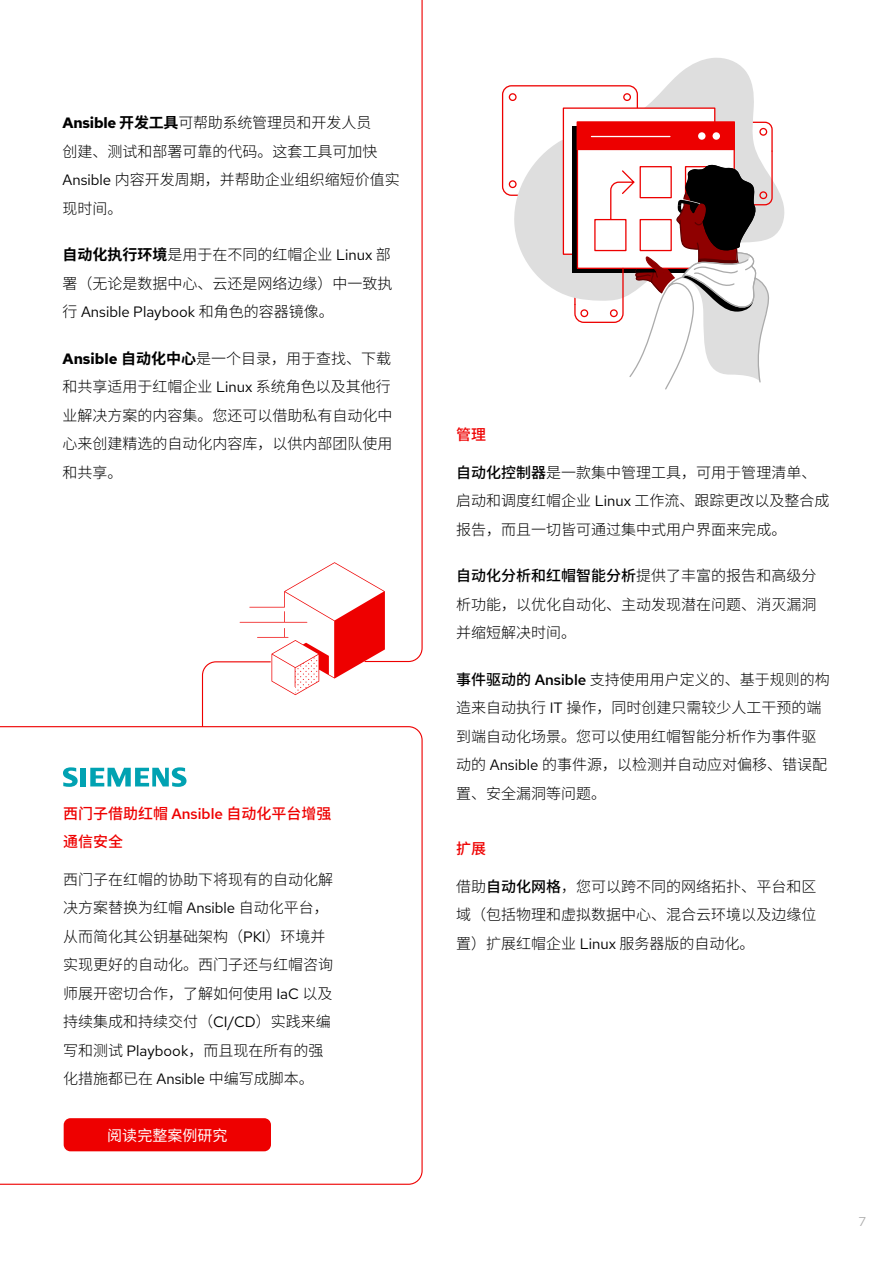
<style>
.page{position:relative;width:893px;height:1263px;background:#fff}
.page>*{position:absolute;margin:0;border:0;box-sizing:border-box;transform-origin:0 0}
.t1{font:300 15px/28.5px "Noto Sans SC";color:#000}
.t2{font:500 15px/28.5px "Noto Sans SC";color:#e00}
.t3{font:15px "Red Hat Text";color:#000}
.t4{font:15px "Noto Sans SC";color:#fff}
.t5{font:12.75px "Red Hat Text";color:#aaa}
.s1{font-family:"Red Hat Text";font-weight:700}
.s2{font-weight:700}
.s3{font-family:"Red Hat Text";font-weight:400}
.s4{font-family:"Noto Sans SC";font-weight:300}
.s5{font-family:"Red Hat Text"}
.s6{font-weight:500}
.s7{font-family:"Red Hat Text";font-weight:500}
</style>
<div class="page">
<svg style="left:501px;top:85px;width:12px;height:110px"></svg>
<svg style="left:513px;top:58px;width:272px;height:178px"></svg>
<svg style="left:508px;top:93px;width:265px;height:201px"></svg>
<svg style="left:562px;top:107px;width:209px;height:283px"></svg>
<svg style="left:0;top:726px;width:423px;height:459px"></svg>
<div style="left:64px;top:1118px;width:207px;height:33px;background:#e00;border-radius:7px"></div>
<svg style="left:63px;top:767px;width:15px;height:20px"></svg>
<div style="left:80px;top:768px;width:6px;height:18px;background:#00a2b2"></div>
<svg style="left:90px;top:767px;width:96px;height:20px"></svg>
<svg style="left:201px;top:0;width:222px;height:790px"></svg>
<p class="t1" style="left:63px;top:109px;width:339px"><span class="s1">Ansible</span> <span class="s2">开发工具</span>可帮助系统管理员和开发人员<br>创建、测试和部署可靠的代码。这套工具可加快<br><span class="s3">Ansible</span> 内容开发周期，并帮助企业组织缩短价值实现时间。</p>
<p class="t1" style="left:63px;top:241px;width:331px"><span class="s2">自动化执行环境</span>是用于在不同的红帽企业 <span class="s3">Linux</span> 部署（无论是数据中心、云还是网络边缘）中一致执</p>
<p class="t3" style="left:63px;top:302px;width:273px"><span class="s4">行</span> Ansible Playbook <span class="s4">和角色的容器镜像。</span></p>
<p class="t1" style="left:63px;top:344px;width:331px;text-align:justify"><span class="s1">Ansible</span> <span class="s2">自动化中心</span>是一个目录，用于查找、下载和共享适用于红帽企业 <span class="s3">Linux</span> 系统角色以及其他行业解决方案的内容集。您还可以借助私有自动化中心来创建精选的自动化内容库，以供内部团队使用和共享。</p>
<p class="t2" style="left:63px;top:799px;width:270px">西门子借助红帽 <span class="s5">Ansible</span> 自动化平台增强通信安全</p>
<p class="t1" style="left:63px;top:865px;width:272px">西门子在红帽的协助下将现有的自动化解决方案替换为红帽 <span class="s3">Ansible</span> 自动化平台，从而简化其公钥基础架构（<span class="s3">PKI</span>）环境并实现更好的自动化。西门子还与红帽咨询师展开密切合作，了解如何使用 <span class="s3">IaC</span> 以及持续集成和持续交付（<span class="s3">CI/CD</span>）实践来编写和测试 <span class="s3">Playbook</span>，而且现在所有的强化措施都已在 <span class="s3">Ansible</span> 中编写成脚本。</p>
<p class="t4" style="left:107px;top:1127px;width:122px">阅读完整案例研究</p>
<p class="t2" style="left:456px;top:421px;width:31px">管理</p>
<p class="t1" style="left:456px;top:458px;width:375px"><span class="s6">自动化控制器</span>是一款集中管理工具，可用于管理清单、启动和调度红帽企业 <span class="s3">Linux</span> 工作流、跟踪更改以及整合成报告，而且一切皆可通过集中式用户界面来完成。</p>
<p class="t1" style="left:456px;top:562px;width:361px;text-align:justify"><span class="s6">自动化分析和红帽智能分析</span>提供了丰富的报告和高级分析功能，以优化自动化、主动发现潜在问题、消灭漏洞并缩短解决时间。</p>
<p class="t1" style="left:456px;top:665px;width:375px"><span class="s6">事件驱动的</span> <span class="s7">Ansible</span> 支持使用用户定义的、基于规则的构造来自动执行 <span class="s3">IT</span> 操作，同时创建只需较少人工干预的端到端自动化场景。您可以使用红帽智能分析作为事件驱动的 <span class="s3">Ansible</span> 的事件源，以检测并自动应对偏移、错误配置、安全漏洞等问题。</p>
<p class="t2" style="left:456px;top:835px;width:31px">扩展</p>
<p class="t1" style="left:456px;top:872px;width:361px;text-align:justify">借助<span class="s6">自动化网格</span>，您可以跨不同的网络拓扑、平台和区域（包括物理和虚拟数据中心、混合云环境以及边缘位置）扩展红帽企业 <span class="s3">Linux</span> 服务器版的自动化。</p>
<p class="t5" style="left:859px;top:1213px;width:9px">7</p>
</div>
